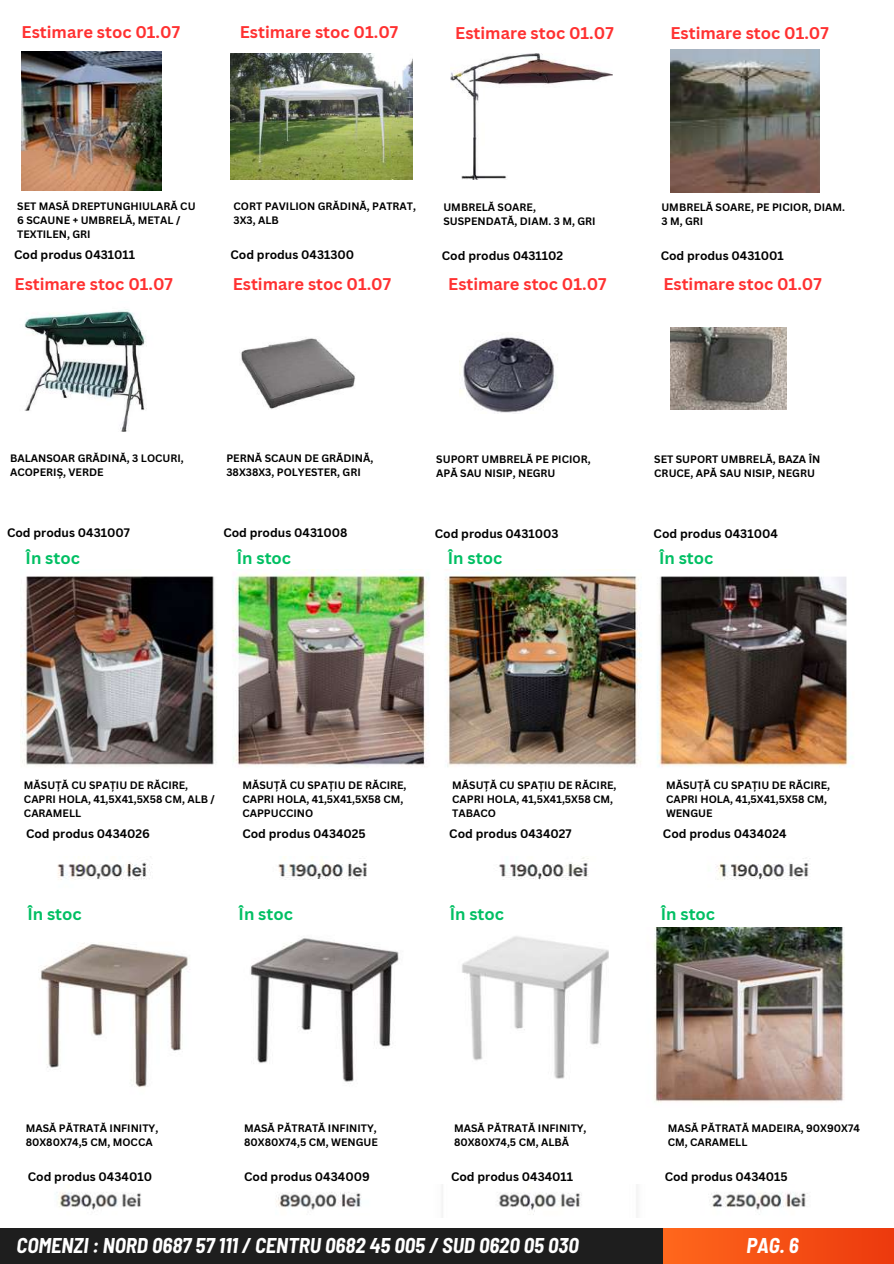
<style>
.page{position:relative;width:894px;height:1264px;background:#fff}
.page>*{position:absolute;margin:0;border:0;box-sizing:border-box;transform-origin:0 0}
.t1{font:italic 700 semi-condensed 20.85px "Barlow";color:#fff}
.t2{font:700 16.5px "Canva Sans";color:#ff3131}
.t3{font:700 16.5px "Canva Sans";color:#00bf63}
.t4{font:700 12px "Canva Sans";color:#000}
.t5{font:700 10.5px/14px "Canva Sans";color:#000}
</style>
<div class="page">
<div style="left:0;top:1227px;width:682px;height:36px;background:#1e1e1e"></div>
<div style="left:663px;top:1227px;width:230px;height:36px;background:linear-gradient(to right,#ff671c,#ec3a0e)"></div>
<img style="left:22px;top:51px;width:139px;height:140px">
<img style="left:230px;top:53px;width:183px;height:126px">
<img style="left:450px;top:53px;width:162px;height:126px">
<img style="left:670px;top:50px;width:148px;height:143px">
<img style="left:24px;top:309px;width:123px;height:122px">
<img style="left:240px;top:337px;width:115px;height:73px">
<img style="left:459px;top:337px;width:99px;height:76px">
<img style="left:670px;top:327px;width:116px;height:82px">
<img style="left:20px;top:570px;width:834px;height:197px">
<img style="left:57px;top:856px;width:752px;height:24px">
<img style="left:39px;top:927px;width:806px;height:175px">
<img style="left:55px;top:1184px;width:753px;height:33px">
<h2 class="t2" style="left:22px;top:20px;width:160px">Estimare stoc 01.07</h2>
<h2 class="t2" style="left:240px;top:20px;width:160px">Estimare stoc 01.07</h2>
<h2 class="t2" style="left:455px;top:21px;width:160px">Estimare stoc 01.07</h2>
<h2 class="t2" style="left:670px;top:21px;width:160px">Estimare stoc 01.07</h2>
<p class="t5" style="left:17px;top:199px;width:180px">SET MASĂ DREPTUNGHIULARĂ CU<br>6 SCAUNE + UMBRELĂ, METAL /<br>TEXTILEN, GRI</p>
<p class="t4" style="left:14px;top:246px;width:122px">Cod produs 0431011</p>
<h2 class="t2" style="left:15px;top:272px;width:160px">Estimare stoc 01.07</h2>
<p class="t5" style="left:233px;top:199px;width:184px">CORT PAVILION GRĂDINĂ, PATRAT,<br>3X3, ALB</p>
<p class="t4" style="left:230px;top:246px;width:125px">Cod produs 0431300</p>
<h2 class="t2" style="left:233px;top:272px;width:160px">Estimare stoc 01.07</h2>
<p class="t5" style="left:443px;top:200px;width:154px">UMBRELĂ SOARE,<br>SUSPENDATĂ, DIAM. 3 M, GRI</p>
<p class="t4" style="left:442px;top:247px;width:123px">Cod produs 0431102</p>
<h2 class="t2" style="left:448px;top:273px;width:160px">Estimare stoc 01.07</h2>
<p class="t5" style="left:661px;top:200px;width:185px">UMBRELĂ SOARE, PE PICIOR, DIAM.<br>3 M, GRI</p>
<p class="t4" style="left:660px;top:247px;width:125px">Cod produs 0431001</p>
<h2 class="t2" style="left:663px;top:273px;width:160px">Estimare stoc 01.07</h2>
<p class="t5" style="left:10px;top:451px;width:175px">BALANSOAR GRĂDINĂ, 3 LOCURI,<br>ACOPERIȘ, VERDE</p>
<p class="t4" style="left:7px;top:524px;width:124px">Cod produs 0431007</p>
<p class="t5" style="left:226px;top:451px;width:148px">PERNĂ SCAUN DE GRĂDINĂ,<br>38X38X3, POLYESTER, GRI</p>
<p class="t4" style="left:223px;top:524px;width:126px">Cod produs 0431008</p>
<p class="t5" style="left:436px;top:451px;width:156px">SUPORT UMBRELĂ PE PICIOR,<br>APĂ SAU NISIP, NEGRU</p>
<p class="t4" style="left:434px;top:525px;width:125px">Cod produs 0431003</p>
<p class="t5" style="left:654px;top:451px;width:167px">SET SUPORT UMBRELĂ, BAZA ÎN<br>CRUCE, APĂ SAU NISIP, NEGRU</p>
<p class="t4" style="left:653px;top:525px;width:126px">Cod produs 0431004</p>
<h2 class="t3" style="left:26px;top:546px;width:56px">În stoc</h2>
<h2 class="t3" style="left:237px;top:546px;width:56px">În stoc</h2>
<h2 class="t3" style="left:448px;top:546px;width:56px">În stoc</h2>
<h2 class="t3" style="left:658px;top:546px;width:56px">În stoc</h2>
<p class="t5" style="left:24px;top:778px;width:192px">MĂSUȚĂ CU SPAȚIU DE RĂCIRE,<br>CAPRI HOLA, 41,5X41,5X58 CM, ALB /<br>CARAMELL</p>
<p class="t5" style="left:242px;top:778px;width:166px">MĂSUȚĂ CU SPAȚIU DE RĂCIRE,<br>CAPRI HOLA, 41,5X41,5X58 CM,<br>CAPPUCCINO</p>
<p class="t5" style="left:452px;top:778px;width:166px">MĂSUȚĂ CU SPAȚIU DE RĂCIRE,<br>CAPRI HOLA, 41,5X41,5X58 CM,<br>TABACO</p>
<p class="t5" style="left:665px;top:778px;width:166px">MĂSUȚĂ CU SPAȚIU DE RĂCIRE,<br>CAPRI HOLA, 41,5X41,5X58 CM,<br>WENGUE</p>
<p class="t4" style="left:26px;top:825px;width:125px">Cod produs 0434026</p>
<p class="t4" style="left:242px;top:825px;width:125px">Cod produs 0434025</p>
<p class="t4" style="left:449px;top:825px;width:124px">Cod produs 0434027</p>
<p class="t4" style="left:662px;top:825px;width:125px">Cod produs 0434024</p>
<h2 class="t3" style="left:27px;top:902px;width:56px">În stoc</h2>
<h2 class="t3" style="left:238px;top:902px;width:56px">În stoc</h2>
<h2 class="t3" style="left:449px;top:902px;width:56px">În stoc</h2>
<h2 class="t3" style="left:660px;top:902px;width:56px">În stoc</h2>
<p class="t5" style="left:26px;top:1121px;width:134px">MASĂ PĂTRATĂ INFINITY,<br>80X80X74,5 CM, MOCCA</p>
<p class="t5" style="left:244px;top:1121px;width:135px">MASĂ PĂTRATĂ INFINITY,<br>80X80X74,5 CM, WENGUE</p>
<p class="t5" style="left:454px;top:1121px;width:134px">MASĂ PĂTRATĂ INFINITY,<br>80X80X74,5 CM, ALBĂ</p>
<p class="t5" style="left:667px;top:1121px;width:193px">MASĂ PĂTRATĂ MADEIRA, 90X90X74<br>CM, CARAMELL</p>
<p class="t4" style="left:28px;top:1168px;width:126px">Cod produs 0434010</p>
<p class="t4" style="left:244px;top:1168px;width:127px">Cod produs 0434009</p>
<p class="t4" style="left:451px;top:1168px;width:124px">Cod produs 0434011</p>
<p class="t4" style="left:664px;top:1168px;width:125px">Cod produs 0434015</p>
<h1 class="t1" style="left:17px;top:1232px;width:563px">COMENZI : NORD 0687 57 111 / CENTRU 0682 45 005 / SUD 0620 05 030</h1>
<h1 class="t1" style="left:746px;top:1232px;width:54px">PAG. 6</h1>
</div>
